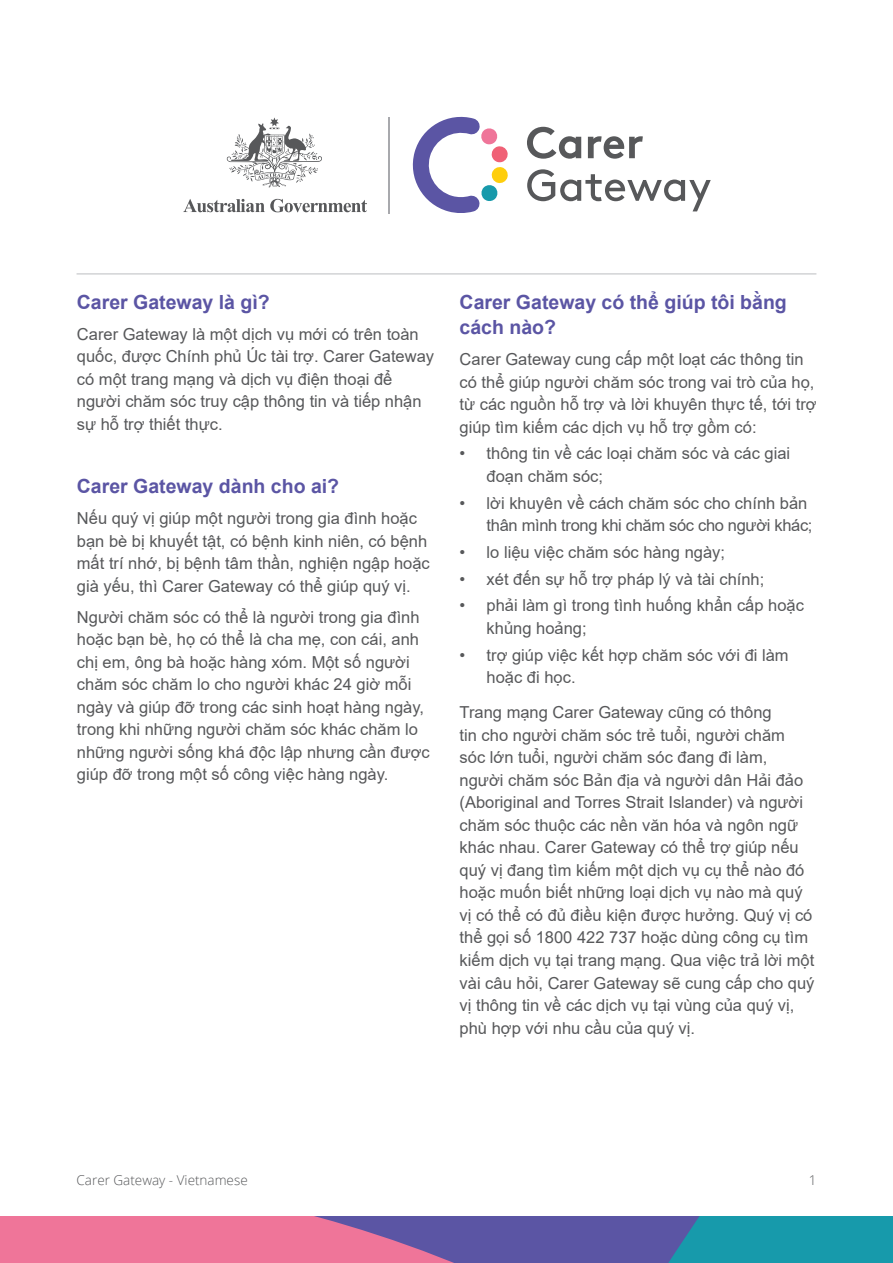
<style>
.page{position:relative;width:893px;height:1263px;background:#fff}
.page>*{position:absolute;margin:0;border:0;box-sizing:border-box;transform-origin:0 0}
.t1{font:700 19.5px/25.5px "Arial";color:#5b55a4}
.t2{font:16.5px/22.5px "Arial";color:#57585a}
.t3{font:16.5px/22.5px "Arial";letter-spacing:-.02em;color:#57585a}
.t4{font:300 13.5px "Open Sans";color:#57585a}
</style>
<div class="page">
<hr style="left:77px;top:274px;width:739px;height:1px;background:#bcbdc0">
<svg style="left:412px;top:117px;width:96px;height:96px"></svg>
<svg style="left:527px;top:127px;width:54px;height:32px"></svg>
<svg style="left:588px;top:136px;width:55px;height:23px"></svg>
<svg style="left:527px;top:169px;width:184px;height:42px"></svg>
<hr style="left:388px;top:117px;width:2px;height:96px;background:#a8a9ad">
<svg style="left:227px;top:117px;width:95px;height:70px"></svg>
<svg style="left:183px;top:199px;width:184px;height:13px"></svg>
<svg style="left:0;top:1216px;width:893px;height:47px;background:#8b73a0"></svg>
<p class="t1" style="left:77px;top:289px;width:194px">Carer Gateway là gì?</p>
<p class="t2" style="left:77px;top:322px;width:359px">Carer Gateway là một dịch vụ mới có trên toàn quốc, được Chính phủ Úc tài trợ. Carer Gateway có một trang mạng và dịch vụ điện thoại để người chăm sóc truy cập thông tin và tiếp nhận sự hỗ trợ thiết thực.</p>
<p class="t1" style="left:77px;top:474px;width:264px">Carer Gateway dành cho ai?</p>
<p class="t2" style="left:77px;top:507px;width:354px">Nếu quý vị giúp một người trong gia đình hoặc bạn bè bị khuyết tật, có bệnh kinh niên, có bệnh mất trí nhớ, bị bệnh tâm thần, nghiện ngập hoặc già yếu, thì Carer Gateway có thể giúp quý vị.</p>
<p class="t2" style="left:77px;top:606px;width:354px">Người chăm sóc có thể là người trong gia đình hoặc bạn bè, họ có thể là cha mẹ, con cái, anh chị em, ông bà hoặc hàng xóm. Một số người chăm sóc chăm lo cho người khác 24 giờ mỗi ngày và giúp đỡ trong các sinh hoạt hàng ngày, trong khi những người chăm sóc khác chăm lo những người sống khá độc lập nhưng cần được giúp đỡ trong một số công việc hàng ngày.</p>
<p class="t1" style="left:460px;top:289px;width:329px">Carer Gateway có thể giúp tôi bằng cách nào?</p>
<p class="t2" style="left:460px;top:348px;width:359px">Carer Gateway cung cấp một loạt các thông tin có thể giúp người chăm sóc trong vai trò của họ, từ các nguồn hỗ trợ và lời khuyên thực tế, tới trợ giúp tìm kiếm các dịch vụ hỗ trợ gồm có:</p>
<p class="t2" style="left:487px;top:442px;width:305px;text-indent:-27px">• thông tin về các loại chăm sóc và các giai đoạn chăm sóc;</p>
<p class="t3" style="left:487px;top:491px;width:327px;text-indent:-27px">• lời khuyên về cách chăm sóc cho chính bản thân mình trong khi chăm sóc cho người khác;</p>
<p class="t2" style="left:460px;top:541px;width:267px">• lo liệu việc chăm sóc hàng ngày;</p>
<p class="t2" style="left:460px;top:567px;width:306px">• xét đến sự hỗ trợ pháp lý và tài chính;</p>
<p class="t2" style="left:487px;top:594px;width:319px;text-indent:-27px">• phải làm gì trong tình huống khẩn cấp hoặc khủng hoảng;</p>
<p class="t2" style="left:487px;top:643px;width:304px;text-indent:-27px">• trợ giúp việc kết hợp chăm sóc với đi làm hoặc đi học.</p>
<p class="t2" style="left:460px;top:701px;width:356px">Trang mạng Carer Gateway cũng có thông<br>tin cho người chăm sóc trẻ tuổi, người chăm sóc lớn tuổi, người chăm sóc đang đi làm, người chăm sóc Bản địa và người dân Hải đảo (Aboriginal and Torres Strait Islander) và người chăm sóc thuộc các nền văn hóa và ngôn ngữ khác nhau. Carer Gateway có thể trợ giúp nếu quý vị đang tìm kiếm một dịch vụ cụ thể nào đó hoặc muốn biết những loại dịch vụ nào mà quý vị có thể có đủ điều kiện được hưởng. Quý vị có thể gọi số 1800 422 737 hoặc dùng công cụ tìm kiếm dịch vụ tại trang mạng. Qua việc trả lời một vài câu hỏi, Carer Gateway sẽ cung cấp cho quý vị thông tin về các dịch vụ tại vùng của quý vị, phù hợp với nhu cầu của quý vị.</p>
<p class="t4" style="left:77px;top:1170px;width:173px">Carer Gateway - Vietnamese</p>
<p class="t4" style="left:809px;top:1170px;width:9px">1</p>
</div>
